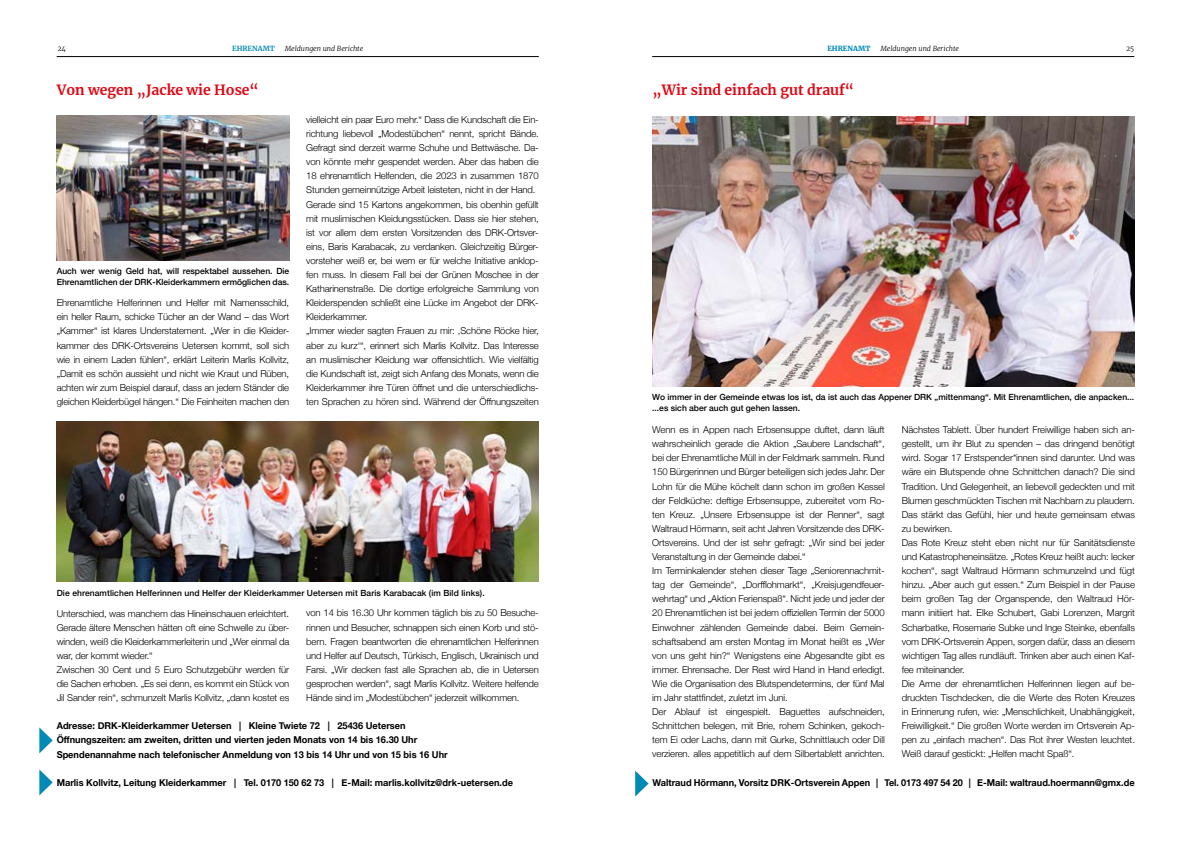
<style>
.page{position:relative;width:1191px;height:842px;background:#fff}
.page>*{position:absolute;margin:0;border:0;box-sizing:border-box;transform-origin:0 0}
.t1{font:700 14px "Merriweather";color:#e30613}
.t2{font:300 9.5px/14.1px "Helvetica Neue";letter-spacing:-.01em;color:#000}
.t3{font:700 9.5px/14.1px "Helvetica Neue";color:#000}
.t4{font:500 8.5px/11px "Helvetica Neue";color:#000}
.t5{font:italic 300 7px "Merriweather";color:#000}
.t6{font:700 7px "Merriweather";color:#008ab5}
.t7{font:900 7px "Merriweather";color:#008ab5}
.t8{font:300 7px "Merriweather";color:#000}
</style>
<div class="page">
<hr style="left:652px;top:56px;width:482px;height:1px;background:#000">
<hr style="left:57px;top:56px;width:482px;height:1px;background:#000">
<img style="left:57px;top:116px;width:232px;height:144px">
<svg style="left:635px;top:771px;width:13px;height:25px"></svg>
<svg style="left:39px;top:769px;width:14px;height:26px"></svg>
<img style="left:652px;top:116px;width:482px;height:270px">
<img style="left:57px;top:421px;width:482px;height:161px">
<svg style="left:39px;top:727px;width:14px;height:26px"></svg>
<p class="t8" style="left:57px;top:43px;width:10px">24</p>
<p class="t6" style="left:232px;top:44px;width:44px">EHRENAMT</p>
<p class="t5" style="left:285px;top:43px;width:80px">Meldungen und Berichte</p>
<p class="t7" style="left:827px;top:43px;width:45px">EHRENAMT</p>
<p class="t5" style="left:880px;top:43px;width:80px">Meldungen und Berichte</p>
<p class="t8" style="left:1126px;top:43px;width:10px">25</p>
<h1 class="t1" style="left:57px;top:80px;width:204px">Von wegen „Jacke wie Hose“</h1>
<p class="t4" style="left:57px;top:265px;width:234px">Auch wer wenig Geld hat, will respektabel aussehen. Die<br>Ehrenamtlichen der DRK-Kleiderkammern ermöglichen das.</p>
<p class="t2" style="left:57px;top:295px;width:234px;text-align:justify">Ehrenamtliche Helferinnen und Helfer mit Namensschild, ein heller Raum, schicke Tücher an der Wand – das Wort „Kammer“ ist klares Understatement. „Wer in die Kleider&shy;kammer des DRK-Ortsvereins Uetersen kommt, soll sich wie in einem Laden fühlen“, erklärt Leiterin Marlis Kollvitz, „Damit es schön aussieht und nicht wie Kraut und Rüben, achten wir zum Beispiel darauf, dass an jedem Ständer die gleichen Kleiderbügel hängen.“ Die Feinheiten machen den</p>
<p class="t2" style="left:306px;top:112px;width:234px">vielleicht ein paar Euro mehr.“ Dass die Kundschaft die Ein&shy;richtung liebevoll „Modestübchen“ nennt, spricht Bände.<br>Gefragt sind derzeit warme Schuhe und Bettwäsche. Da&shy;von könnte mehr gespendet werden. Aber das haben die 18 ehrenamtlich Helfenden, die 2023 in zusammen 1870<br>Stunden gemeinnützige Arbeit leisteten, nicht in der Hand.<br>Gerade sind 15 Kartons angekommen, bis obenhin gefüllt mit muslimischen Kleidungsstücken. Dass sie hier stehen, ist vor allem dem ersten Vorsitzenden des DRK-Ortsver&shy;eins, Baris Karabacak, zu verdanken. Gleichzeitig Bürger&shy;vorsteher weiß er, bei wem er für welche Initiative anklop&shy;fen muss. In diesem Fall bei der Grünen Moschee in der Katharinenstraße. Die dortige erfolgreiche Sammlung von Kleiderspenden schließt eine Lücke im Angebot der DRK-Kleiderkammer.<br>„Immer wieder sagten Frauen zu mir: ‚Schöne Röcke hier, aber zu kurz‘“, erinnert sich Marlis Kollvitz. Das Interesse an muslimischer Kleidung war offensichtlich. Wie vielfältig die Kundschaft ist, zeigt sich Anfang des Monats, wenn die Kleiderkammer ihre Türen öffnet und die unterschiedlichs&shy;ten Sprachen zu hören sind. Während der Öffnungszeiten</p>
<p class="t4" style="left:57px;top:586px;width:429px">Die ehrenamtlichen Helferinnen und Helfer der Kleiderkammer Uetersen mit Baris Karabacak (im Bild links).</p>
<p class="t2" style="left:57px;top:605px;width:234px">Unterschied, was manchem das Hineinschauen erleichtert.<br>Gerade ältere Menschen hätten oft eine Schwelle zu über&shy;winden, weiß die Kleiderkammerleiterin und „Wer einmal da war, der kommt wieder.“<br>Zwischen 30 Cent und 5 Euro Schutzgebühr werden für die Sachen erhoben. „Es sei denn, es kommt ein Stück von Jil Sander rein“, schmunzelt Marlis Kollvitz, „dann kostet es</p>
<p class="t2" style="left:306px;top:605px;width:234px;text-align:justify">von 14 bis 16.30 Uhr kommen täglich bis zu 50 Besuche&shy;rinnen und Besucher, schnappen sich einen Korb und stö&shy;bern. Fragen beantworten die ehrenamtlichen Helferinnen und Helfer auf Deutsch, Türkisch, Englisch, Ukrainisch und Farsi. „Wir decken fast alle Sprachen ab, die in Uetersen gesprochen werden“, sagt Marlis Kollvitz. Weitere helfende Hände sind im „Modestübchen“ jederzeit willkommen.</p>
<p class="t3" style="left:57px;top:719px;width:393px">Adresse: DRK-Kleiderkammer Uetersen | Kleine Twiete 72 | 25436 Uetersen<br>Öffnungszeiten: am zweiten, dritten und vierten jeden Monats von 14 bis 16.30 Uhr<br>Spendenannahme nach telefonischer Anmeldung von 13 bis 14 Uhr und von 15 bis 16 Uhr</p>
<p class="t3" style="left:57px;top:775px;width:458px">Marlis Kollvitz, Leitung Kleiderkammer | Tel. 0170 150 62 73 | E-Mail: marlis.kollvitz@drk-uetersen.de</p>
<h1 class="t1" style="left:652px;top:80px;width:203px">„Wir sind einfach gut drauf“</h1>
<p class="t4" style="left:652px;top:391px;width:483px">Wo immer in der Gemeinde etwas los ist, da ist auch das Appener DRK „mittenmang“. Mit Ehrenamtlichen, die anpacken... ...es sich aber auch gut gehen lassen.</p>
<p class="t2" style="left:901px;top:422px;width:235px">Nächstes Tablett. Über hundert Freiwillige haben sich an&shy;gestellt, um ihr Blut zu spenden – das dringend benötigt wird. Sogar 17 Erstspender*innen sind darunter. Und was wäre ein Blutspende ohne Schnittchen danach? Die sind Tradition. Und Gelegenheit, an liebevoll gedeckten und mit Blumen geschmückten Tischen mit Nachbarn zu plaudern.<br>Das stärkt das Gefühl, hier und heute gemeinsam etwas zu bewirken.<br>Das Rote Kreuz steht eben nicht nur für Sanitätsdienste und Katastropheneinsätze. „Rotes Kreuz heißt auch: lecker kochen“, sagt Waltraud Hörmann schmunzelnd und fügt hinzu. „Aber auch gut essen.“ Zum Beispiel in der Pause beim großen Tag der Organspende, den Waltraud Hör&shy;mann initiiert hat. Elke Schubert, Gabi Lorenzen, Margrit Scharbatke, Rosemarie Subke und Inge Steinke, ebenfalls vom DRK-Ortsverein Appen, sorgen dafür, dass an diesem wichtigen Tag alles rundläuft. Trinken aber auch einen Kaf&shy;fee miteinander.<br>Die Arme der ehrenamtlichen Helferinnen liegen auf be&shy;druckten Tischdecken, die die Werte des Roten Kreuzes in Erinnerung rufen, wie: „Menschlichkeit, Unabhängigkeit, Freiwilligkeit.“ Die großen Worte werden im Ortsverein Ap&shy;pen zu „einfach machen“. Das Rot ihrer Westen leuchtet.<br>Weiß darauf gestickt: „Helfen macht Spaß“.</p>
<p class="t2" style="left:652px;top:422px;width:234px">Wenn es in Appen nach Erbsensuppe duftet, dann läuft wahrscheinlich gerade die Aktion „Saubere Landschaft“, bei der Ehrenamtliche Müll in der Feldmark sammeln. Rund 150 Bürgerinnen und Bürger beteiligen sich jedes Jahr. Der Lohn für die Mühe köchelt dann schon im großen Kessel der Feldküche: deftige Erbsensuppe, zubereitet vom Ro&shy;ten Kreuz. „Unsere Erbsensuppe ist der Renner“, sagt Waltraud Hörmann, seit acht Jahren Vorsitzende des DRK-Ortsvereins. Und der ist sehr gefragt: „Wir sind bei jeder Veranstaltung in der Gemeinde dabei.“<br>Im Terminkalender stehen dieser Tage „Seniorennachmit&shy;tag der Gemeinde“, „Dorfflohmarkt“, „Kreisjugendfeuer&shy;wehrtag“ und „Aktion Ferienspaß“. Nicht jede und jeder der 20 Ehrenamtlichen ist bei jedem offiziellen Termin der 5000<br>Einwohner zählenden Gemeinde dabei. Beim Gemein&shy;schaftsabend am ersten Montag im Monat heißt es „Wer von uns geht hin?“ Wenigstens eine Abgesandte gibt es immer. Ehrensache. Der Rest wird Hand in Hand erledigt.<br>Wie die Organisation des Blutspendetermins, der fünf Mal im Jahr stattfindet, zuletzt im Juni.<br>Der Ablauf ist eingespielt. Baguettes aufschneiden, Schnittchen belegen, mit Brie, rohem Schinken, gekoch&shy;tem Ei oder Lachs, dann mit Gurke, Schnittlauch oder Dill verzieren. alles appetitlich auf dem Silbertablett anrichten.</p>
<p class="t3" style="left:652px;top:775px;width:483px">Waltraud Hörmann, Vorsitz DRK-Ortsverein Appen | Tel. 0173 497 54 20 | E-Mail: waltraud.hoermann@gmx.de</p>
</div>
